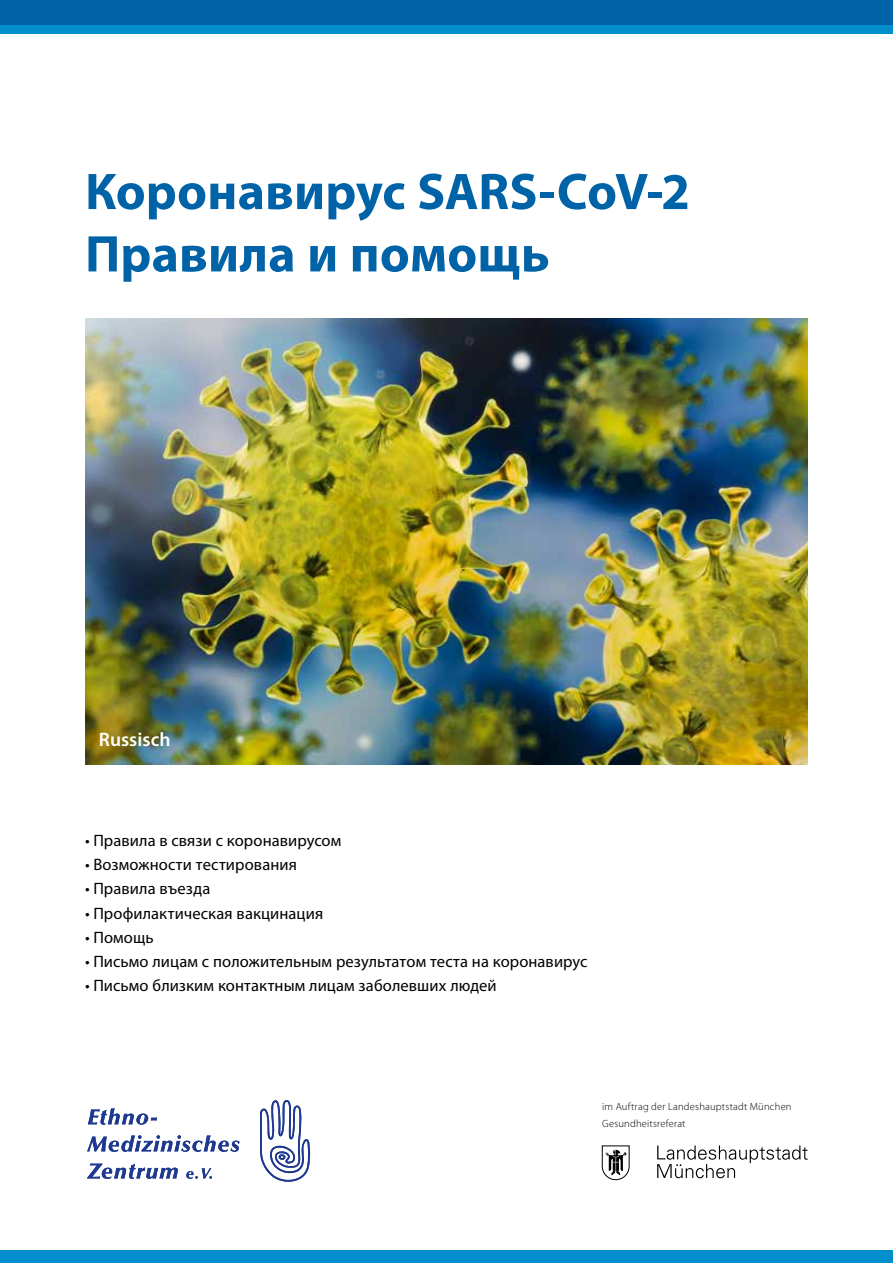
<style>
.page{position:relative;width:893px;height:1263px;background:#fff}
.page>*{position:absolute;margin:0;border:0;box-sizing:border-box;transform-origin:0 0}
.t1{font:700 51.9px/62.4px "Myriad Pro";color:#0063a8}
.t2{font:600 19.5px "Myriad Pro";color:#fff}
.t3{font:16.5px "Myriad Pro";letter-spacing:.005em;color:#000}
.t4{font:300 10.5px/16.5px "Myriad Pro";letter-spacing:.02em;color:#000}
</style>
<div class="page">
<div style="left:0;top:0;width:893px;height:26px;background:#0063a8"></div>
<div style="left:0;top:1250px;width:893px;height:13px;background:#008ecd"></div>
<div style="left:0;top:26px;width:893px;height:8px;background:#008ecd"></div>
<img style="left:85px;top:318px;width:723px;height:447px">
<svg style="left:657px;top:1145px;width:151px;height:33px"></svg>
<svg style="left:601px;top:1145px;width:29px;height:35px"></svg>
<svg style="left:260px;top:1100px;width:50px;height:82px"></svg>
<svg style="left:87px;top:1163px;width:125px;height:16px"></svg>
<svg style="left:87px;top:1108px;width:153px;height:44px"></svg>
<h1 class="t1" style="left:85px;top:161px;width:606px">Коронавирус SARS-CoV-2<br>Правила и помощь</h1>
<p class="t2" style="left:99px;top:729px;width:73px">Russisch</p>
<p class="t3" style="left:85px;top:831px;width:258px">• Правила в связи с коронавирусом</p>
<p class="t3" style="left:85px;top:855px;width:213px">• Возможности тестирования</p>
<p class="t3" style="left:85px;top:880px;width:127px">• Правила въезда</p>
<p class="t3" style="left:85px;top:904px;width:240px">• Профилактическая вакцинация</p>
<p class="t3" style="left:85px;top:928px;width:70px">• Помощь</p>
<p class="t3" style="left:85px;top:952px;width:504px">• Письмо лицам с положительным результатом теста на коронавирус</p>
<p class="t3" style="left:85px;top:977px;width:413px">• Письмо близким контактным лицам заболевших людей</p>
<p class="t4" style="left:602px;top:1099px;width:191px">im Auftrag der Landeshauptstadt München<br>Gesundheitsreferat</p>
</div>
